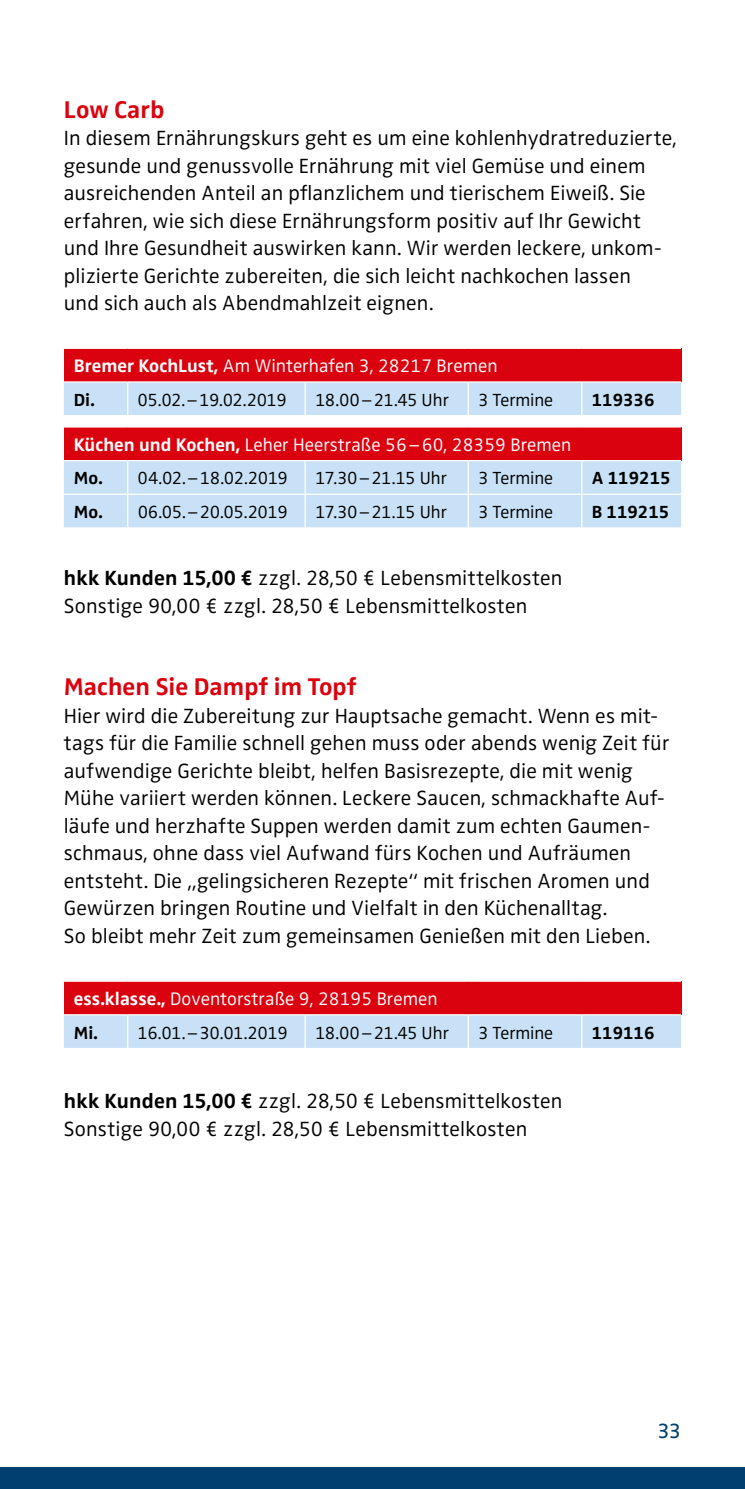
<style>
.page{position:relative;width:745px;height:1489px;background:#fff}
.page>*{position:absolute;margin:0;border:0;box-sizing:border-box;transform-origin:0 0}
.t1{font:700 25px "Zwo";letter-spacing:.005em;color:#da020e}
.t2{font:300 21.25px/27.5px "Zwo";letter-spacing:.01em;color:#000}
.t3{font:21.25px "Zwo";color:#003f6f}
.t4{font:300 18.75px "Zwo";color:#fff}
.t5{font:300 18px "Zwo";letter-spacing:-.025em;color:#000}
.t6{font:700 18px "Zwo";color:#000}
.s1{font-weight:700}
</style>
<div class="page">
<div style="left:0;top:1467px;width:744px;height:21px;background:#003f6f"></div>
<div style="left:64px;top:348px;width:616px;height:34px;background:#da020e"></div>
<div style="left:64px;top:382px;width:616px;height:33px;background:#c8e1f6"></div>
<hr style="left:64px;top:348px;width:64px;height:1px;background:#fff">
<hr style="left:128px;top:348px;width:177px;height:1px;background:#fff">
<hr style="left:305px;top:348px;width:163px;height:1px;background:#fff">
<hr style="left:468px;top:348px;width:113px;height:1px;background:#fff">
<hr style="left:581px;top:348px;width:99px;height:1px;background:#fff">
<hr style="left:64px;top:381px;width:64px;height:1px;background:#fff">
<hr style="left:128px;top:381px;width:177px;height:1px;background:#fff">
<hr style="left:127px;top:382px;width:1px;height:33px;background:#fff">
<hr style="left:305px;top:381px;width:163px;height:1px;background:#fff">
<hr style="left:304px;top:382px;width:1px;height:33px;background:#fff">
<hr style="left:468px;top:381px;width:113px;height:1px;background:#fff">
<hr style="left:467px;top:382px;width:1px;height:33px;background:#fff">
<hr style="left:581px;top:381px;width:99px;height:1px;background:#fff">
<hr style="left:580px;top:382px;width:2px;height:33px;background:#fff">
<div style="left:64px;top:427px;width:616px;height:33px;background:#da020e"></div>
<div style="left:64px;top:461px;width:616px;height:66px;background:#c8e1f6"></div>
<hr style="left:127px;top:461px;width:1px;height:32px;background:#fff">
<hr style="left:304px;top:461px;width:1px;height:32px;background:#fff">
<hr style="left:467px;top:461px;width:1px;height:32px;background:#fff">
<hr style="left:580px;top:461px;width:2px;height:32px;background:#fff">
<hr style="left:64px;top:493px;width:64px;height:2px;background:#fff">
<hr style="left:128px;top:493px;width:177px;height:2px;background:#fff">
<hr style="left:127px;top:495px;width:1px;height:32px;background:#fff">
<hr style="left:305px;top:493px;width:163px;height:2px;background:#fff">
<hr style="left:304px;top:495px;width:1px;height:32px;background:#fff">
<hr style="left:468px;top:493px;width:113px;height:2px;background:#fff">
<hr style="left:467px;top:495px;width:1px;height:32px;background:#fff">
<hr style="left:581px;top:493px;width:99px;height:2px;background:#fff">
<hr style="left:580px;top:495px;width:2px;height:32px;background:#fff">
<div style="left:64px;top:981px;width:616px;height:33px;background:#da020e"></div>
<div style="left:64px;top:1015px;width:616px;height:32px;background:#c8e1f6"></div>
<hr style="left:127px;top:1015px;width:1px;height:32px;background:#fff">
<hr style="left:304px;top:1015px;width:1px;height:32px;background:#fff">
<hr style="left:467px;top:1015px;width:1px;height:32px;background:#fff">
<hr style="left:580px;top:1015px;width:2px;height:32px;background:#fff">
<p class="t1" style="left:64px;top:95px;width:102px">Low Carb</p>
<p class="t2" style="left:64px;top:124px;width:614px">In diesem Ernährungskurs geht es um eine kohlenhydratreduzierte, gesunde und genussvolle Ernährung mit viel Gemüse und einem ausreichenden Anteil an pflanzlichem und tierischem Eiweiß. Sie erfahren, wie sich diese Ernährungsform positiv auf Ihr Gewicht und Ihre Gesundheit auswirken kann. Wir werden leckere, unkom&shy;plizierte Gerichte zubereiten, die sich leicht nachkochen lassen<br>und sich auch als Abendmahlzeit eignen.</p>
<p class="t4" style="left:74px;top:355px;width:425px"><span class="s1">Bremer KochLust,</span> Am Winterhafen 3, 28217 Bremen</p>
<p class="t5" style="left:74px;top:389px;width:214px"><span class="s1">Di.</span> 05.02.–19.02.2019</p>
<p class="t5" style="left:315px;top:389px;width:135px">18.00–21.45 Uhr</p>
<p class="t5" style="left:478px;top:389px;width:76px">3 Termine</p>
<p class="t6" style="left:591px;top:389px;width:64px">119336</p>
<p class="t4" style="left:74px;top:434px;width:499px"><span class="s1">Küchen und Kochen,</span> Leher Heerstraße 56–60, 28359 Bremen</p>
<p class="t5" style="left:74px;top:468px;width:216px"><span class="s1">Mo.</span> 04.02.–18.02.2019</p>
<p class="t5" style="left:315px;top:468px;width:133px">17.30–21.15 Uhr</p>
<p class="t5" style="left:478px;top:468px;width:76px">3 Termine</p>
<p class="t6" style="left:591px;top:468px;width:80px">A 119215</p>
<p class="t5" style="left:74px;top:501px;width:215px"><span class="s1">Mo.</span> 06.05.–20.05.2019</p>
<p class="t5" style="left:315px;top:501px;width:133px">17.30–21.15 Uhr</p>
<p class="t5" style="left:478px;top:501px;width:76px">3 Termine</p>
<p class="t6" style="left:591px;top:501px;width:79px">B 119215</p>
<p class="t2" style="left:64px;top:564px;width:499px"><span class="s1">hkk Kunden 15,00 €</span> zzgl. 28,50 € Lebensmittelkosten<br>Sonstige 90,00 € zzgl. 28,50 € Lebensmittelkosten</p>
<p class="t1" style="left:64px;top:672px;width:294px">Machen Sie Dampf im Topf</p>
<p class="t2" style="left:64px;top:702px;width:606px">Hier wird die Zubereitung zur Hauptsache gemacht. Wenn es mit&shy;tags für die Familie schnell gehen muss oder abends wenig Zeit für aufwendige Gerichte bleibt, helfen Basisrezepte, die mit wenig Mühe variiert werden können. Leckere Saucen, schmackhafte Auf&shy;läufe und herzhafte Suppen werden damit zum echten Gaumen&shy;schmaus, ohne dass viel Aufwand fürs Kochen und Aufräumen entsteht. Die „gelingsicheren Rezepte“ mit frischen Aromen und Gewürzen bringen Routine und Vielfalt in den Küchenalltag.<br>So bleibt mehr Zeit zum gemeinsamen Genießen mit den Lieben.</p>
<p class="t4" style="left:74px;top:988px;width:365px"><span class="s1">ess.klasse.,</span> Doventorstraße 9, 28195 Bremen</p>
<p class="t5" style="left:74px;top:1022px;width:215px"><span class="s1">Mi.</span> 16.01.–30.01.2019</p>
<p class="t5" style="left:315px;top:1022px;width:135px">18.00–21.45 Uhr</p>
<p class="t5" style="left:478px;top:1022px;width:76px">3 Termine</p>
<p class="t6" style="left:591px;top:1021px;width:64px">119116</p>
<p class="t2" style="left:64px;top:1087px;width:499px"><span class="s1">hkk Kunden 15,00 €</span> zzgl. 28,50 € Lebensmittelkosten<br>Sonstige 90,00 € zzgl. 28,50 € Lebensmittelkosten</p>
<p class="t3" style="left:657px;top:1418px;width:25px">33</p>
</div>
